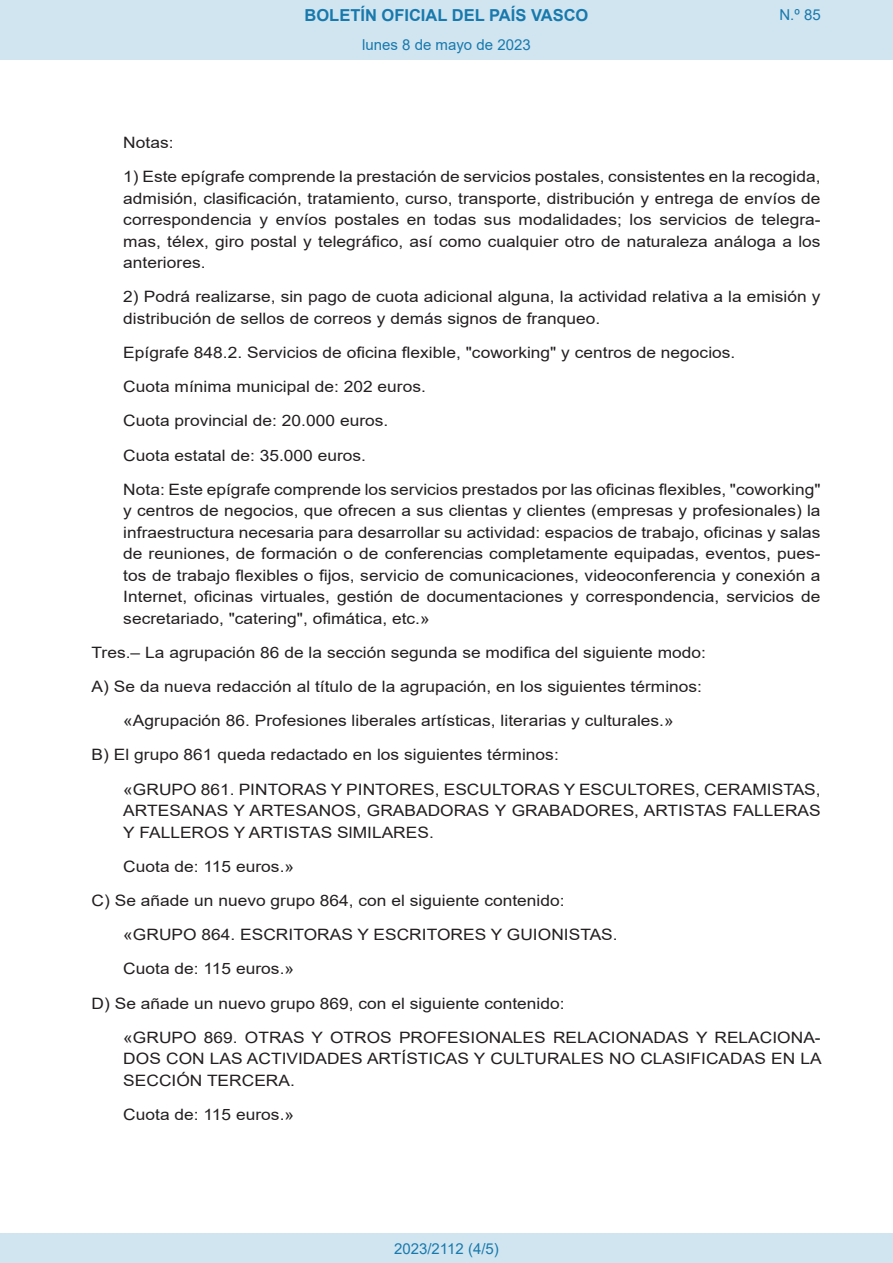
<style>
.page{position:relative;width:893px;height:1263px;background:#fff}
.page>*{position:absolute;margin:0;border:0;box-sizing:border-box;transform-origin:0 0}
.t1{font:700 16.5px "Arial";color:#1879ad}
.BOPVDetalle2{font:15.6px/21.5px "Arial";color:#231f20;text-align:justify;scale:1.11 1}
.BOPVDetalle{font:15.6px "Arial";color:#231f20;scale:1.11 1}
.Paginacion_Centro{font:15px "Arial";color:#1879ad}
</style>
<div class="page">
<div style="left:0;top:0;width:893px;height:60px;background:#d0e5f0"></div>
<div style="left:0;top:1233px;width:893px;height:30px;background:#d0e5f0"></div>
<p class="t1" style="left:305px;top:3px;width:285px">BOLETÍN OFICIAL DEL PAÍS VASCO</p>
<p class="Paginacion_Centro" style="left:362px;top:35px;width:170px">lunes 8 de mayo de 2023</p>
<p class="Paginacion_Centro" style="left:779px;top:5px;width:43px">N.º 85</p>
<p class="BOPVDetalle2" style="left:123px;top:132px;width:47px">Notas:</p>
<p class="BOPVDetalle2" style="left:123px;top:166px;width:630px">1) Este epígrafe comprende la prestación de servicios postales, consistentes en la recogida, admisión, clasificación, tratamiento, curso, transporte, distribución y entrega de envíos de correspondencia y envíos postales en todas sus modalidades; los servicios de telegra&shy;mas, télex, giro postal y telegráfico, así como cualquier otro de naturaleza análoga a los anteriores.</p>
<p class="BOPVDetalle2" style="left:123px;top:286px;width:630px">2) Podrá realizarse, sin pago de cuota adicional alguna, la actividad relativa a la emisión y distribución de sellos de correos y demás signos de franqueo.</p>
<p class="BOPVDetalle2" style="left:123px;top:342px;width:553px">Epígrafe 848.2. Servicios de oficina flexible, "coworking" y centros de negocios.</p>
<p class="BOPVDetalle2" style="left:123px;top:376px;width:274px">Cuota mínima municipal de: 202 euros.</p>
<p class="BOPVDetalle2" style="left:123px;top:410px;width:240px">Cuota provincial de: 20.000 euros.</p>
<p class="BOPVDetalle2" style="left:123px;top:444px;width:220px">Cuota estatal de: 35.000 euros.</p>
<p class="BOPVDetalle2" style="left:123px;top:478px;width:630px">Nota: Este epígrafe comprende los servicios prestados por las oficinas flexibles, "coworking" y centros de negocios, que ofrecen a sus clientas y clientes (empresas y profesionales) la infraestructura necesaria para desarrollar su actividad: espacios de trabajo, oficinas y salas de reuniones, de formación o de conferencias completamente equipadas, eventos, pues&shy;tos de trabajo flexibles o fijos, servicio de comunicaciones, videoconferencia y conexión a Internet, oficinas virtuales, gestión de documentaciones y correspondencia, servicios de secretariado, "catering", ofimática, etc.»</p>
<p class="BOPVDetalle" style="left:92px;top:641px;width:555px">Tres.– La agrupación 86 de la sección segunda se modifica del siguiente modo:</p>
<p class="BOPVDetalle" style="left:92px;top:676px;width:551px">A) Se da nueva redacción al título de la agrupación, en los siguientes términos:</p>
<p class="BOPVDetalle2" style="left:123px;top:710px;width:497px">«Agrupación 86. Profesiones liberales artísticas, literarias y culturales.»</p>
<p class="BOPVDetalle" style="left:92px;top:744px;width:422px">B) El grupo 861 queda redactado en los siguientes términos:</p>
<p class="BOPVDetalle2" style="left:123px;top:778px;width:630px">«GRUPO 861. PINTORAS Y PINTORES, ESCULTORAS Y ESCULTORES, CERAMISTAS, ARTESANAS Y ARTESANOS, GRABADORAS Y GRABADORES, ARTISTAS FALLERAS Y FALLEROS Y ARTISTAS SlMILARES.</p>
<p class="BOPVDetalle2" style="left:123px;top:855px;width:155px">Cuota de: 115 euros.»</p>
<p class="BOPVDetalle" style="left:92px;top:890px;width:428px">C) Se añade un nuevo grupo 864, con el siguiente contenido:</p>
<p class="BOPVDetalle2" style="left:123px;top:924px;width:447px">«GRUPO 864. ESCRITORAS Y ESCRITORES Y GUIONISTAS.</p>
<p class="BOPVDetalle2" style="left:123px;top:958px;width:155px">Cuota de: 115 euros.»</p>
<p class="BOPVDetalle" style="left:92px;top:992px;width:428px">D) Se añade un nuevo grupo 869, con el siguiente contenido:</p>
<p class="BOPVDetalle2" style="left:123px;top:1026px;width:631px">«GRUPO 869. OTRAS Y OTROS PROFESIONALES RELACIONADAS Y RELACIONA-DOS CON LAS ACTIVIDADES ARTÍSTICAS Y CULTURALES NO CLASIFICADAS EN LA SECCIÓN TERCERA.</p>
<p class="BOPVDetalle2" style="left:123px;top:1103px;width:155px">Cuota de: 115 euros.»</p>
<p class="Paginacion_Centro" style="left:394px;top:1238px;width:106px">2023/2112 (4/5)</p>
</div>
